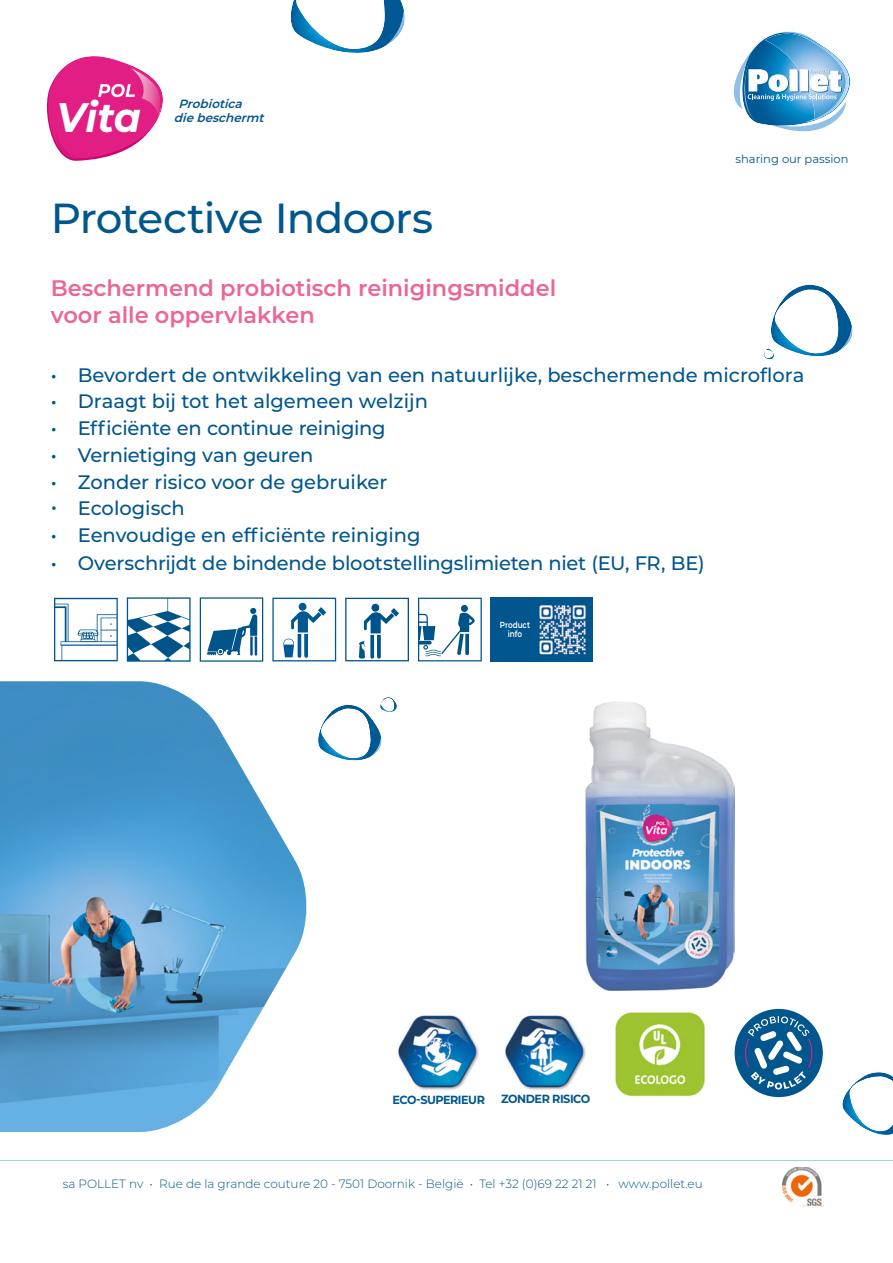
<style>
.page{position:relative;width:893px;height:1263px;background:#fff}
.page>*{position:absolute;margin:0;border:0;box-sizing:border-box;transform-origin:0 0}
.t1{font:500 42px "Montserrat";letter-spacing:-.015em;color:#00568d}
.t2{font:italic 700 41.25px "Montserrat";color:#fff;scale:.95 1}
.t3{font:600 22.5px/27px "Montserrat";color:#ec6598}
.t4{font:500 19.5px "Montserrat";color:#00568d}
.t5{font:300 12px "Montserrat";color:#00568d}
.t6{font:italic 600 12px/14.4px "Montserrat";color:#005489}
.t7{font:700 11.85px "Montserrat";letter-spacing:-.04em;color:#00568d;scale:.95 1}
.t8{font:11.55px "Montserrat";color:#00568d}
.t9{font:600 8.85px/8.9px "Montserrat";letter-spacing:-.01em;color:#fff;text-align:center;scale:.83 1}
</style>
<div class="page">
<svg style="left:842px;top:1072px;width:51px;height:63px"></svg>
<img style="left:783px;top:1167px;width:40px;height:40px">
<svg style="left:764px;top:285px;width:89px;height:74px"></svg>
<svg style="left:290px;top:0;width:115px;height:53px"></svg>
<svg style="left:318px;top:697px;width:79px;height:64px"></svg>
<hr style="left:0;top:1160px;width:893px;height:1px;background:#99d5e9">
<img style="left:0;top:681px;width:307px;height:451px">
<img style="left:505px;top:1015px;width:81px;height:75px">
<img style="left:398px;top:1015px;width:81px;height:75px">
<img style="left:615px;top:1012px;width:90px;height:85px">
<svg style="left:54px;top:598px;width:64px;height:63px"></svg>
<svg style="left:127px;top:597px;width:64px;height:65px"></svg>
<svg style="left:272px;top:598px;width:64px;height:63px"></svg>
<svg style="left:418px;top:598px;width:64px;height:63px"></svg>
<svg style="left:345px;top:598px;width:64px;height:63px"></svg>
<div style="left:491px;top:597px;width:101px;height:65px;background:#00568d"></div>
<img style="left:539px;top:605px;width:47px;height:50px">
<svg style="left:200px;top:597px;width:63px;height:65px"></svg>
<img style="left:586px;top:702px;width:148px;height:288px">
<img style="left:846px;top:68px;width:4px;height:34px">
<svg style="left:733px;top:31px;width:113px;height:101px"></svg>
<svg style="left:47px;top:56px;width:116px;height:105px"></svg>
<div style="left:735px;top:1009px;width:88px;height:88px;background:#00568d;border-radius:50%"></div>
<svg style="left:745px;top:1016px;width:67px;height:73px"></svg>
<h2 class="t2" style="left:56px;top:94px;width:91px">Vita</h2>
<p class="t6" style="left:174px;top:97px;width:94px;text-indent:4px">Probiotica die beschermt</p>
<h1 class="t1" style="left:51px;top:201px;width:384px">Protective Indoors</h1>
<p class="t8" style="left:735px;top:155px;width:115px">sharing our passion</p>
<p class="t3" style="left:51px;top:276px;width:507px">Beschermend probiotisch reinigingsmiddel voor alle oppervlakken</p>
<p class="t4" style="left:51px;top:367px;width:755px">• Bevordert de ontwikkeling van een natuurlijke, beschermende microflora</p>
<p class="t4" style="left:51px;top:394px;width:379px">• Draagt bij tot het algemeen welzijn</p>
<p class="t4" style="left:51px;top:420px;width:336px">• Efficiënte en continue reiniging</p>
<p class="t4" style="left:51px;top:447px;width:264px">• Vernietiging van geuren</p>
<p class="t4" style="left:51px;top:474px;width:338px">• Zonder risico voor de gebruiker</p>
<p class="t4" style="left:51px;top:501px;width:136px">• Ecologisch</p>
<p class="t4" style="left:51px;top:527px;width:371px">• Eenvoudige en efficiënte reiniging</p>
<p class="t4" style="left:51px;top:555px;width:655px">• Overschrijdt de bindende blootstellingslimieten niet (EU, FR, BE)</p>
<p class="t9" style="left:500px;top:621px;width:38px">Product info</p>
<p class="t7" style="left:392px;top:1095px;width:99px">ECO-SUPERIEUR</p>
<p class="t7" style="left:501px;top:1095px;width:95px">ZONDER RISICO</p>
<p class="t5" style="left:63px;top:1177px;width:641px">sa POLLET nv • Rue de la grande couture 20 - 7501 Doornik - België • Tel +32 (0)69 22 21 21 • www.pollet.eu</p>
</div>
